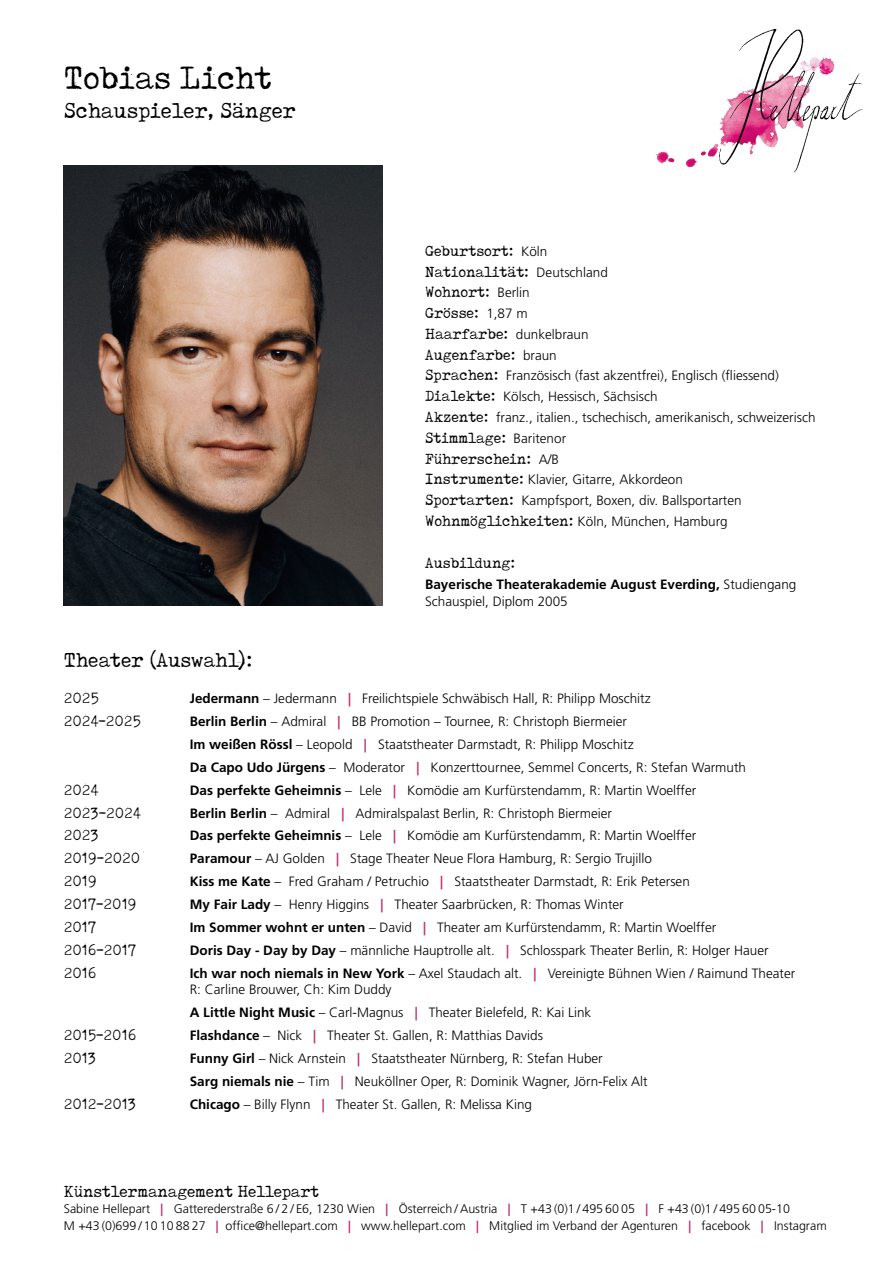
<style>
.page{position:relative;width:893px;height:1263px;background:#fff}
.page>*{position:absolute;margin:0;border:0;box-sizing:border-box;transform-origin:0 0}
.t1{font:36px "Tox Typewriter";color:#000}
.t2{font:24px "Tox Typewriter";color:#000}
.t3{font:22.5px "Tox Typewriter";color:#000}
.t4{font:18px "Tox Typewriter";color:#000}
.t5{font:16.5px/20.7px "Tox Typewriter";color:#000}
.t6{font:300 13.5px/20.7px "Frutiger LT Std";color:#000}
.t7{font:700 13.5px/16.5px "Frutiger LT Std";color:#000}
.t8{font:300 12.45px/16.5px "Frutiger LT Std";color:#000}
.s1{font-family:"Frutiger LT Std";font-weight:300;font-size:13.5px}
.s2{font-family:"Tox Typewriter";font-weight:400;font-size:16.5px}
.s3{font-weight:300}
.s4{font-weight:700}
.s5{font-weight:700;color:#bf2d6e}
</style>
<div class="page">
<img style="left:705px;top:29px;width:158px;height:144px">
<img style="left:64px;top:166px;width:319px;height:440px">
<h1 class="t1" style="left:64px;top:59px;width:210px">Tobias Licht</h1>
<h2 class="t2" style="left:64px;top:97px;width:234px">Schauspieler, Sänger</h2>
<p class="t5" style="left:425px;top:240px;width:184px">Geburtsort: <span class="s1">Köln<br></span>Nationalität: <span class="s1">Deutschland<br></span>Wohnort: <span class="s1">Berlin<br></span>Grösse: <span class="s1">1,87 m</span></p>
<p class="t6" style="left:425px;top:324px;width:165px"><span class="s2">Haarfarbe:</span> dunkelbraun</p>
<p class="t5" style="left:425px;top:344px;width:133px">Augenfarbe: <span class="s1">braun</span></p>
<p class="t6" style="left:425px;top:366px;width:392px"><span class="s2">Sprachen:</span> Französisch (fast akzentfrei), Englisch (fliessend)<br><span class="s2">Dialekte:</span> Kölsch, Hessisch, Sächsisch<br><span class="s2">Akzente:</span> franz., italien., tschechisch, amerikanisch, schweizerisch</p>
<p class="t5" style="left:425px;top:427px;width:142px">Stimmlage: <span class="s1">Baritenor<br></span>Führerschein: <span class="s1">A/B</span></p>
<p class="t6" style="left:425px;top:469px;width:318px"><span class="s2">Instrumente:</span> Klavier, Gitarre, Akkordeon<br><span class="s2">Sportarten:</span> Kampfsport, Boxen, div. Ballsportarten<br><span class="s2">Wohnmöglichkeiten:</span> Köln, München, Hamburg</p>
<p class="t5" style="left:425px;top:553px;width:92px">Ausbildung:</p>
<p class="t7" style="left:425px;top:577px;width:373px">Bayerische Theaterakademie August Everding, <span class="s3">Studiengang<br>Schauspiel, Diplom 2005</span></p>
<h3 class="t3" style="left:64px;top:648px;width:190px">Theater (Auswahl):</h3>
<p class="t5" style="left:64px;top:687px;width:37px">2025</p>
<p class="t6" style="left:190px;top:688px;width:462px"><span class="s4">Jedermann</span> – Jedermann <span class="s5">|</span> Freilichtspiele Schwäbisch Hall, R: Philipp Moschitz</p>
<p class="t5" style="left:64px;top:710px;width:79px">2024-2025</p>
<p class="t6" style="left:190px;top:710px;width:558px;line-height:23px"><span class="s4">Berlin Berlin</span> – Admiral <span class="s5">|</span> BB Promotion – Tournee, R: Christoph Biermeier<br><span class="s4">Im weißen Rössl</span> – Leopold <span class="s5">|</span> Staatstheater Darmstadt, R: Philipp Moschitz<br><span class="s4">Da Capo Udo Jürgens</span> – Moderator <span class="s5">|</span> Konzerttournee, Semmel Concerts, R: Stefan Warmuth</p>
<p class="t5" style="left:64px;top:779px;width:36px">2024</p>
<p class="t6" style="left:190px;top:780px;width:508px"><span class="s4">Das perfekte Geheimnis</span> – Lele <span class="s5">|</span> Komödie am Kurfürstendamm, R: Martin Woelffer</p>
<p class="t5" style="left:64px;top:802px;width:78px">2023-2024</p>
<p class="t6" style="left:190px;top:803px;width:424px"><span class="s4">Berlin Berlin</span> – Admiral <span class="s5">|</span> Admiralspalast Berlin, R: Christoph Biermeier</p>
<p class="t5" style="left:64px;top:825px;width:37px">2023</p>
<p class="t6" style="left:190px;top:825px;width:508px"><span class="s4">Das perfekte Geheimnis</span> – Lele <span class="s5">|</span> Komödie am Kurfürstendamm, R: Martin Woelffer</p>
<p class="t5" style="left:64px;top:847px;width:78px">2019-2020</p>
<p class="t6" style="left:190px;top:848px;width:464px"><span class="s4">Paramour</span> – AJ Golden <span class="s5">|</span> Stage Theater Neue Flora Hamburg, R: Sergio Trujillo</p>
<p class="t5" style="left:64px;top:870px;width:34px">2019</p>
<p class="t6" style="left:190px;top:871px;width:502px"><span class="s4">Kiss me Kate</span> – Fred Graham / Petruchio <span class="s5">|</span> Staatstheater Darmstadt, R: Erik Petersen</p>
<p class="t5" style="left:64px;top:893px;width:74px">2017-2019</p>
<p class="t6" style="left:190px;top:894px;width:435px"><span class="s4">My Fair Lady</span> – Henry Higgins <span class="s5">|</span> Theater Saarbrücken, R: Thomas Winter</p>
<p class="t5" style="left:64px;top:916px;width:34px">2017</p>
<p class="t6" style="left:190px;top:917px;width:528px"><span class="s4">Im Sommer wohnt er unten</span> – David <span class="s5">|</span> Theater am Kurfürstendamm, R: Martin Woelffer</p>
<p class="t5" style="left:64px;top:939px;width:74px">2016-2017</p>
<p class="t6" style="left:190px;top:940px;width:580px"><span class="s4">Doris Day - Day by Day</span> – männliche Hauptrolle alt. <span class="s5">|</span> Schlosspark Theater Berlin, R: Holger Hauer</p>
<p class="t5" style="left:64px;top:962px;width:34px">2016</p>
<p class="t6" style="left:190px;top:965px;width:607px;line-height:16.5px"><span class="s4">Ich war noch niemals in New York</span> – Axel Staudach alt. <span class="s5">|</span> Vereinigte Bühnen Wien / Raimund Theater<br>R: Carline Brouwer, Ch: Kim Duddy</p>
<p class="t6" style="left:190px;top:1002px;width:403px"><span class="s4">A Little Night Music</span> – Carl-Magnus <span class="s5">|</span> Theater Bielefeld, R: Kai Link</p>
<p class="t5" style="left:64px;top:1024px;width:74px">2015-2016</p>
<p class="t6" style="left:190px;top:1025px;width:355px"><span class="s4">Flashdance</span> – Nick <span class="s5">|</span> Theater St. Gallen, R: Matthias Davids</p>
<p class="t5" style="left:64px;top:1047px;width:34px">2013</p>
<p class="t6" style="left:190px;top:1047px;width:459px;line-height:23px"><span class="s4">Funny Girl</span> – Nick Arnstein <span class="s5">|</span> Staatstheater Nürnberg, R: Stefan Huber<br><span class="s4">Sarg niemals nie</span> – Tim <span class="s5">|</span> Neuköllner Oper, R: Dominik Wagner, Jörn-Felix Alt</p>
<p class="t5" style="left:64px;top:1093px;width:74px">2012-2013</p>
<p class="t6" style="left:190px;top:1094px;width:344px"><span class="s4">Chicago</span> – Billy Flynn <span class="s5">|</span> Theater St. Gallen, R: Melissa King</p>
<h3 class="t4" style="left:64px;top:1182px;width:257px">Künstlermanagement Hellepart</h3>
<p class="t8" style="left:64px;top:1201px;width:764px">Sabine Hellepart <span class="s5">|</span> Gatterederstraße 6 / 2 / E6, 1230 Wien <span class="s5">|</span> Österreich / Austria <span class="s5">|</span> T +43 (0)1 / 495 60 05 <span class="s5">|</span> F +43 (0)1 / 495 60 05-10<br>M +43 (0)699 / 10 10 88 27 <span class="s5">|</span> office@hellepart.com <span class="s5">|</span> www.hellepart.com <span class="s5">|</span> Mitglied im Verband der Agenturen <span class="s5">|</span> facebook <span class="s5">|</span> Instagram</p>
</div>
